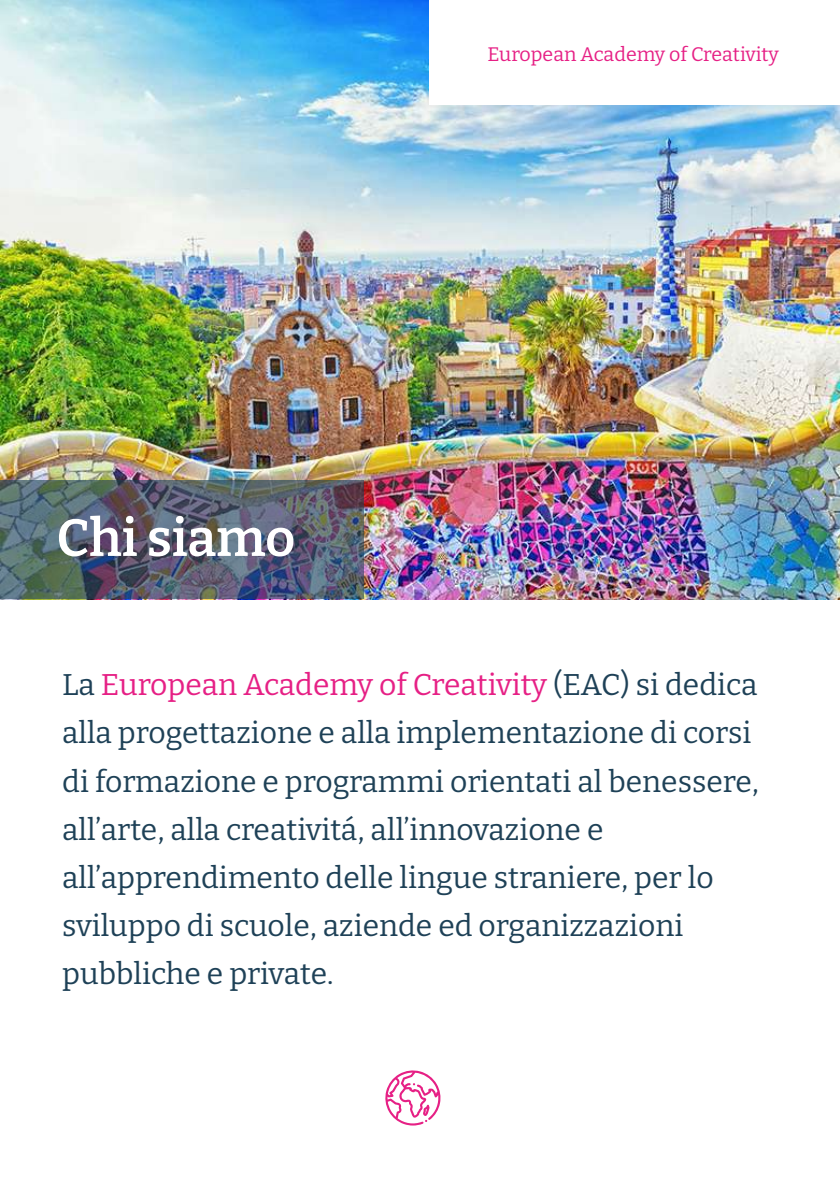
<style>
.page{position:relative;width:840px;height:1191px;background:#fff}
.page>*{position:absolute;margin:0;border:0;box-sizing:border-box;transform-origin:0 0}
.t1{font:600 52px "Bitter";letter-spacing:-.005em;color:#fff}
.t2{font:30px/48px "Bitter";color:#1e4157}
.t3{font:19.6px "Bitter";color:#e62085}
.s1{color:#e62085}
</style>
<div class="page">
<img style="left:1px;top:0;width:838px;height:600px">
<div style="left:429px;top:0;width:410px;height:105px;background:#fff"></div>
<svg style="left:385px;top:1070px;width:56px;height:55px"></svg>
<img style="left:0;top:481px;width:363px;height:118px">
<h1 class="t1" style="left:56px;top:505px;width:240px">Chi siamo</h1>
<p class="t3" style="left:487px;top:41px;width:293px">European Academy of Creativity</p>
<p class="t2" style="left:62px;top:660px;width:697px">La <span class="s1">European Academy of Creativity</span> (EAC) si dedica alla progettazione e alla implementazione di corsi di formazione e programmi orientati al benessere, all’arte, alla creativitá, all’innovazione e all’apprendimento delle lingue straniere, per lo sviluppo di scuole, aziende ed organizzazioni pubbliche e private.</p>
</div>
